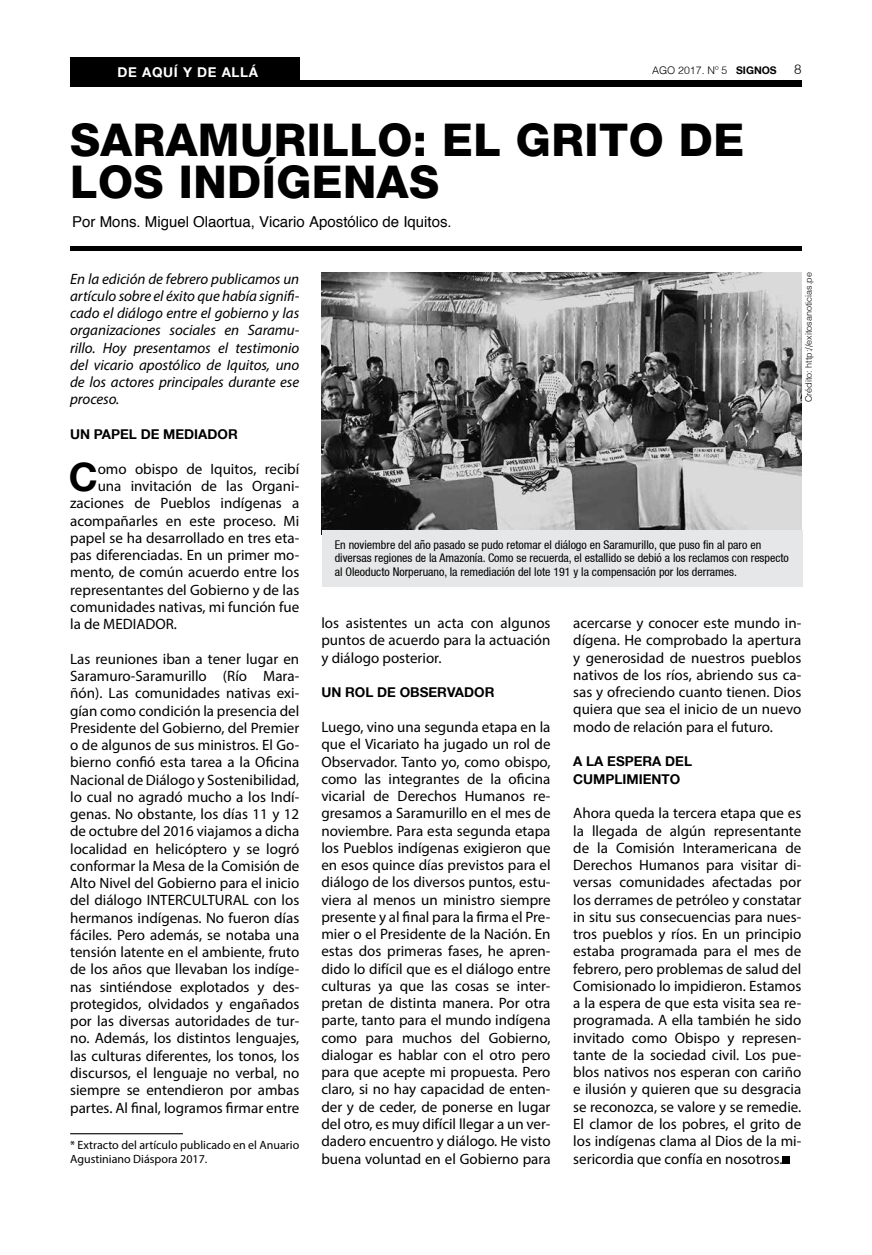
<style>
.page{position:relative;width:872px;height:1255px;background:#fff}
.page>*{position:absolute;margin:0;border:0;box-sizing:border-box;transform-origin:0 0}
.t1{font:800 45px "Helvetica 85";letter-spacing:.01em;color:#000}
.t2{font:700 39.15px "Helvetica 75";color:#000}
.t3{font:15px/17.2px "Myriad Pro";color:#000;text-align:justify}
.t4{font:italic 15px/17.2px "Myriad Pro";letter-spacing:-.005em;color:#000;text-align:justify}
.t5{font:15px "Helvetica";color:#000}
.t6{font:700 13.5px/17.2px "Helvetica 75";color:#000}
.t7{font:700 13.5px "Helvetica 75";letter-spacing:.05em;color:#fff}
.t8{font:300 13.5px "Helvetica";color:#000}
.t9{font:condensed 12px/13.5px "Helvetica 57";color:#000}
.t10{font:12px/14.4px "Myriad Pro";color:#000}
.t11{font:300 10.5px "Helvetica";color:#000}
.t12{font:300 9px "Helvetica";color:#000}
.s1{font-family:"Helvetica 75";font-weight:700}
</style>
<div class="page">
<div style="left:70px;top:81px;width:731px;height:6px;background:#000"></div>
<div style="left:782px;top:1156px;width:8px;height:7px;background:#000"></div>
<div style="left:70px;top:57px;width:229px;height:30px;background:#000"></div>
<hr style="left:70px;top:247px;width:731px;height:4px;background:#000">
<hr style="left:70px;top:1133px;width:113px;height:1px;background:#000">
<img style="left:321px;top:272px;width:480px;height:263px">
<div style="left:322px;top:529px;width:480px;height:57px;background:#e6e7e8"></div>
<p class="t7" style="left:118px;top:64px;width:142px">DE AQUÍ Y DE ALLÁ</p>
<p class="t11" style="left:652px;top:63px;width:126px">AGO 2017. Nº 5 <span class="s1">SIGNOS</span></p>
<p class="t8" style="left:794px;top:60px;width:9px">8</p>
<h1 class="t1" style="left:70px;top:113px;width:510px">SARAMURILLO: EL GRITO</h1>
<h1 class="t1" style="left:679px;top:113px;width:32px">DE</h1>
<h1 class="t1" style="left:70px;top:155px;width:31px">LOS</h1>
<h1 class="t1" style="left:179px;top:155px;width:27px">IND</h1>
<h1 class="t1" style="left:262px;top:155px;width:82px">ÍGENAS</h1>
<p class="t5" style="left:72px;top:212px;width:381px">Por Mons. Miguel Olaortua, Vicario Apostólico de Iquitos.</p>
<p class="t4" style="left:70px;top:269px;width:231px">En la edición de febrero publicamos un artículo sobre el éxito que había signifi&shy;cado el diálogo entre el gobierno y las organizaciones sociales en Saramu&shy;rillo. Hoy presentamos el testimonio del vicario apostólico de Iquitos, uno de los actores principales durante ese proceso.</p>
<p class="t6" style="left:70px;top:425px;width:169px">UN PAPEL DE MEDIADOR</p>
<h2 class="t2" style="left:69px;top:453px;width:31px">C</h2>
<p class="t3" style="left:98px;top:460px;width:203px">omo obispo de Iquitos, recibí</p>
<p class="t3" style="left:98px;top:477px;width:203px">una invitación de las Organi-</p>
<p class="t3" style="left:70px;top:494px;width:231px">zaciones de Pueblos indígenas a</p>
<p class="t3" style="left:70px;top:511px;width:231px">acompañarles en este proceso. Mi</p>
<p class="t3" style="left:70px;top:529px;width:231px">papel se ha desarrollado en tres eta-</p>
<p class="t3" style="left:70px;top:546px;width:231px">pas diferenciadas. En un primer mo-</p>
<p class="t3" style="left:70px;top:563px;width:231px">mento, de común acuerdo entre los</p>
<p class="t3" style="left:70px;top:580px;width:231px">representantes del Gobierno y de las</p>
<p class="t3" style="left:70px;top:598px;width:231px">comunidades nativas, mi función fue</p>
<p class="t3" style="left:70px;top:615px;width:108px">la de MEDIADOR.</p>
<p class="t3" style="left:70px;top:650px;width:231px">Las reuniones iban a tener lugar en Saramuro-Saramurillo (Río Mara&shy;ñón). Las comunidades nativas exi&shy;gían como condición la presencia del Presidente del Gobierno, del Premier o de algunos de sus ministros. El Go&shy;bierno confió esta tarea a la Oficina Nacional de Diálogo y Sostenibilidad, lo cual no agradó mucho a los Indí&shy;genas. No obstante, los días 11 y 12 de octubre del 2016 viajamos a dicha localidad en helicóptero y se logró conformar la Mesa de la Comisión de Alto Nivel del Gobierno para el inicio del diálogo INTERCULTURAL con los hermanos indígenas. No fueron días fáciles. Pero además, se notaba una tensión latente en el ambiente, fruto de los años que llevaban los indíge&shy;nas sintiéndose explotados y des&shy;protegidos, olvidados y engañados por las diversas autoridades de tur&shy;no. Además, los distintos lenguajes, las culturas diferentes, los tonos, los discursos, el lenguaje no verbal, no siempre se entendieron por ambas partes. Al final, logramos firmar entre</p>
<p class="t10" style="left:70px;top:1137px;width:231px">* Extracto del artículo publicado en el Anuario<br>Agustiniano Diáspora 2017.</p>
<p class="t12" style="left:803px;top:402px;width:132px;rotate:-90deg">Crédito: http://exitosanoticias.pe</p>
<p class="t9" style="left:335px;top:537px;width:456px">En noviembre del año pasado se pudo retomar el diálogo en Saramurillo, que puso fin al paro en diversas regiones de la Amazonía. Como se recuerda, el estallido se debió a los reclamos con respecto al Oleoducto Norperuano, la remediación del lote 191 y la compensación por los derrames.</p>
<p class="t3" style="left:321px;top:614px;width:231px">los asistentes un acta con algunos puntos de acuerdo para la actuación y diálogo posterior.</p>
<p class="t6" style="left:321px;top:683px;width:175px">UN ROL DE OBSERVADOR</p>
<p class="t3" style="left:321px;top:718px;width:231px">Luego, vino una segunda etapa en la que el Vicariato ha jugado un rol de Observador. Tanto yo, como obispo, como las integrantes de la oficina vicarial de Derechos Humanos re&shy;gresamos a Saramurillo en el mes de noviembre. Para esta segunda etapa los Pueblos indígenas exigieron que en esos quince días previstos para el diálogo de los diversos puntos, estu&shy;viera al menos un ministro siempre presente y al final para la firma el Pre&shy;mier o el Presidente de la Nación. En estas dos primeras fases, he apren&shy;dido lo difícil que es el diálogo entre culturas ya que las cosas se inter&shy;pretan de distinta manera. Por otra parte, tanto para el mundo indígena como para muchos del Gobierno, dialogar es hablar con el otro pero para que acepte mi propuesta. Pero claro, si no hay capacidad de enten&shy;der y de ceder, de ponerse en lugar del otro, es muy difícil llegar a un ver&shy;dadero encuentro y diálogo. He visto buena voluntad en el Gobierno para</p>
<p class="t3" style="left:573px;top:614px;width:230px">acercarse y conocer este mundo in&shy;dígena. He comprobado la apertura y generosidad de nuestros pueblos nativos de los ríos, abriendo sus ca&shy;sas y ofreciendo cuanto tienen. Dios quiera que sea el inicio de un nuevo modo de relación para el futuro.</p>
<p class="t6" style="left:573px;top:752px;width:120px">A LA ESPERA DEL<br>CUMPLIMIENTO</p>
<p class="t3" style="left:573px;top:804px;width:230px">Ahora queda la tercera etapa que es la llegada de algún representante de la Comisión Interamericana de Derechos Humanos para visitar di&shy;versas comunidades afectadas por los derrames de petróleo y constatar in situ sus consecuencias para nues&shy;tros pueblos y ríos. En un principio estaba programada para el mes de febrero, pero problemas de salud del Comisionado lo impidieron. Estamos a la espera de que esta visita sea re&shy;programada. A ella también he sido invitado como Obispo y represen&shy;tante de la sociedad civil. Los pue&shy;blos nativos nos esperan con cariño e ilusión y quieren que su desgracia se reconozca, se valore y se remedie.<br>El clamor de los pobres, el grito de los indígenas clama al Dios de la mi&shy;sericordia que confía en nosotros.</p>
</div>
